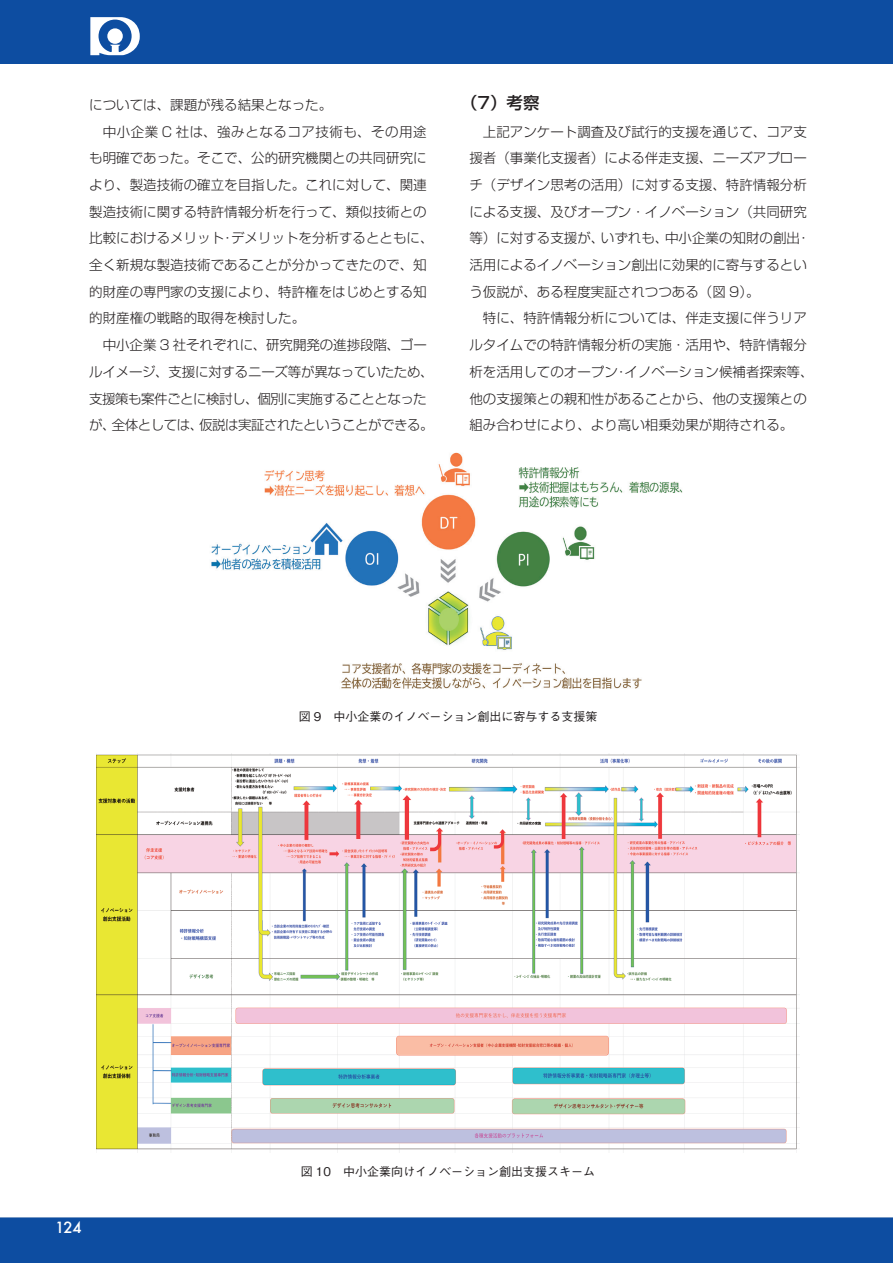
<style>
.page{position:relative;width:893px;height:1263px;background:#fff}
.page>*{position:absolute;margin:0;border:0;box-sizing:border-box;transform-origin:0 0}
.見出し_中{font:500 16.5px "Shin Go Pr 5";color:#231f20}
.t1{font:500 15px "Futura";color:#fff}
.本文{font:300 13.5px/26.7px "Shin Go Pr 5";color:#231f20}
.本文-2{font:300 13.5px/26.7px "Shin Go Pr 5";letter-spacing:-.04em;color:#231f20;text-align:center}
.t2{font:500 12px "Gothic BBB Pro";color:#231f20}
</style>
<div class="page">
<div style="left:0;top:0;width:893px;height:64px;background:#0d4da1"></div>
<div style="left:0;top:1217px;width:893px;height:46px;background:#0d4da1"></div>
<svg style="left:90px;top:17px;width:50px;height:38px"></svg>
<img style="left:97px;top:754px;width:702px;height:398px">
<img style="left:211px;top:452px;width:472px;height:237px">
<p class="本文" style="left:89px;top:90px;width:244px">については、課題が残る結果となった。</p>
<p class="本文" style="left:89px;top:117px;width:346px;text-indent:14px">中小企業 C 社は、強みとなるコア技術も、その用途も明確であった。そこで、公的研究機関との共同研究により、製造技術の確立を目指した。これに対して、関連製造技術に関する特許情報分析を行って、類似技術との比較におけるメリット・デメリットを分析するとともに、全く新規な製造技術であることが分かってきたので、知的財産の専門家の支援により、特許権をはじめとする知的財産権の戦略的取得を検討した。</p>
<p class="本文-2" style="left:89px;top:330px;width:346px">中小企業 3 社それぞれに、研究開発の進捗段階、ゴー<br>ルイメージ、支援に対するニーズ等が異なっていたため、支援策も案件ごとに検討し、個別に実施することとなったが、全体としては、仮説は実証されたということができる。</p>
<p class="見出し_中" style="left:461px;top:90px;width:80px">（7）考察</p>
<p class="本文" style="left:469px;top:117px;width:342px;text-indent:14px">上記アンケート調査及び試行的支援を通じて、コア支援者（事業化支援者）による伴走支援、ニーズアプローチ（デザイン思考の活用）に対する支援、特許情報分析による支援、及びオープン・イノベーション（共同研究等）に対する支援が、いずれも、中小企業の知財の創出・活用によるイノベーション創出に効果的に寄与するという仮説が、ある程度実証されつつある（図 9）。</p>
<p class="本文" style="left:469px;top:304px;width:346px;text-indent:14px">特に、特許情報分析については、伴走支援に伴うリアルタイムでの特許情報分析の実施・活用や、特許情報分析を活用してのオープン・イノベーション候補者探索等、他の支援策との親和性があることから、他の支援策との組み合わせにより、より高い相乗効果が期待される。</p>
<p class="t2" style="left:299px;top:707px;width:300px">図 9　中小企業のイノベーション創出に寄与する支援策</p>
<p class="t1" style="left:55px;top:1217px;width:28px">124</p>
<p class="t2" style="left:301px;top:1162px;width:296px">図 10　中小企業向けイノベーション創出支援スキーム</p>
</div>
